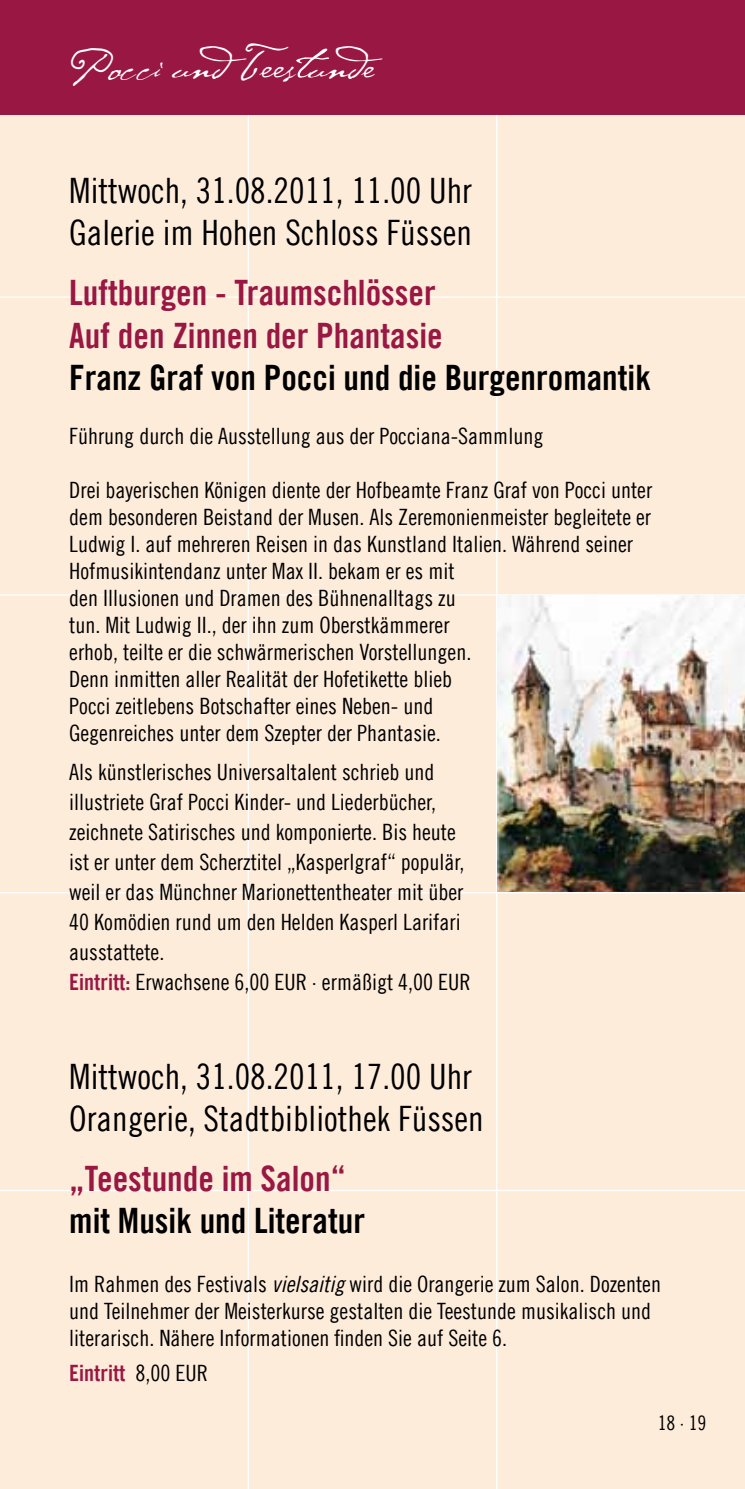
<style>
.page{position:relative;width:745px;height:1489px;background:#fff}
.page>*{position:absolute;margin:0;border:0;box-sizing:border-box;transform-origin:0 0}
.t1{font:45px "P22 Cezanne";color:#fff}
.t2{font:35px/42px "Trade Gothic LT Com Cn 18";color:#000}
.t3{font:35px/42px "Trade Gothic LT Com Bd Cn 20";color:#991743}
.t4{font:35px "Trade Gothic LT Com Bd Cn 20";color:#000}
.t5{font:22.5px/27px "Trade Gothic LT Com Cn 18";color:#000}
.t6{font:22.5px "Trade Gothic LT Com Bd Cn 20";color:#991743}
.t7{font:20px "Trade Gothic LT Com Cn 18";color:#000}
.s1{font-family:"Trade Gothic LT Com Bd Cn 20";color:#991743}
.s2{font-family:"Trade Gothic LT Com Cn 18 Obl"}
.s3{font-family:"Trade Gothic LT Com Cn 18";color:#000}
</style>
<div class="page">
<div style="left:0;top:0;width:744px;height:1488px;background:#feecdb"></div>
<hr style="left:247px;top:0;width:2px;height:1488px;background:#fff">
<hr style="left:495px;top:0;width:2px;height:1488px;background:#fff">
<hr style="left:0;top:892px;width:744px;height:1px;background:#fff">
<hr style="left:0;top:1189px;width:744px;height:2px;background:#fff">
<hr style="left:0;top:296px;width:744px;height:2px;background:#fff">
<hr style="left:0;top:594px;width:744px;height:1px;background:#fff">
<div style="left:0;top:0;width:744px;height:115px;background:#991743"></div>
<svg style="left:296px;top:49px;width:33px;height:29px"></svg>
<img style="left:497px;top:595px;width:247px;height:297px">
<h1 class="t1" style="left:69px;top:35px;width:327px">Pocci undTees unde</h1>
<h2 class="t2" style="left:69px;top:169px;width:404px">Mittwoch, 31.08.2011, 11.00 Uhr<br>Galerie im Hohen Schloss Füssen</h2>
<h2 class="t3" style="left:69px;top:272px;width:375px">Luftburgen - Traumschlösser<br>Auf den Zinnen der Phantasie</h2>
<h2 class="t4" style="left:69px;top:356px;width:582px">Franz Graf von Pocci und die Burgenromantik</h2>
<p class="t5" style="left:69px;top:422px;width:475px">Führung durch die Ausstellung aus der Pocciana-Sammlung</p>
<p class="t5" style="left:69px;top:476px;width:584px">Drei bayerischen Königen diente der Hofbeamte Franz Graf von Pocci unter dem besonderen Beistand der Musen. Als Zeremonienmeister begleitete er Ludwig I. auf mehreren Reisen in das Kunstland Italien. Während seiner Hofmusikintendanz unter Max II. bekam er es mit<br>den Illusionen und Dramen des Bühnenalltags zu<br>tun. Mit Ludwig II., der ihn zum Oberstkämmerer<br>erhob, teilte er die schwärmerischen Vorstellungen.<br>Denn inmitten aller Realität der Hofetikette blieb<br>Pocci zeitlebens Botschafter eines Neben- und<br>Gegenreiches unter dem Szepter der Phantasie.</p>
<p class="t5" style="left:69px;top:757px;width:403px;line-height:30px">Als künstlerisches Universaltalent schrieb und illustriete Graf Pocci Kinder- und Liederbücher, zeichnete Satirisches und komponierte. Bis heute ist er unter dem Scherztitel „Kasperlgraf“ populär, weil er das Münchner Marionettentheater mit über 40 Komödien rund um den Helden Kasperl Larifari ausstattete.<br><span class="s1">Eintritt:</span> Erwachsene 6,00 EUR · ermäßigt 4,00 EUR</p>
<h2 class="t2" style="left:69px;top:1055px;width:416px">Mittwoch, 31.08.2011, 17.00 Uhr<br>Orangerie, Stadtbibliothek Füssen</h2>
<h2 class="t3" style="left:69px;top:1157px;width:278px">„Teestunde im Salon“</h2>
<h2 class="t4" style="left:69px;top:1199px;width:297px">mit Musik und Literatur</h2>
<p class="t5" style="left:69px;top:1270px;width:593px">Im Rahmen des Festivals <span class="s2">vielsaitig</span> wird die Orangerie zum Salon. Dozenten und Teilnehmer der Meisterkurse gestalten die Teestunde musikalisch und literarisch. Nähere Informationen finden Sie auf Seite 6.</p>
<p class="t6" style="left:69px;top:1358px;width:140px">Eintritt <span class="s3">8,00 EUR</span></p>
<p class="t7" style="left:657px;top:1410px;width:50px">18 · 19</p>
</div>
